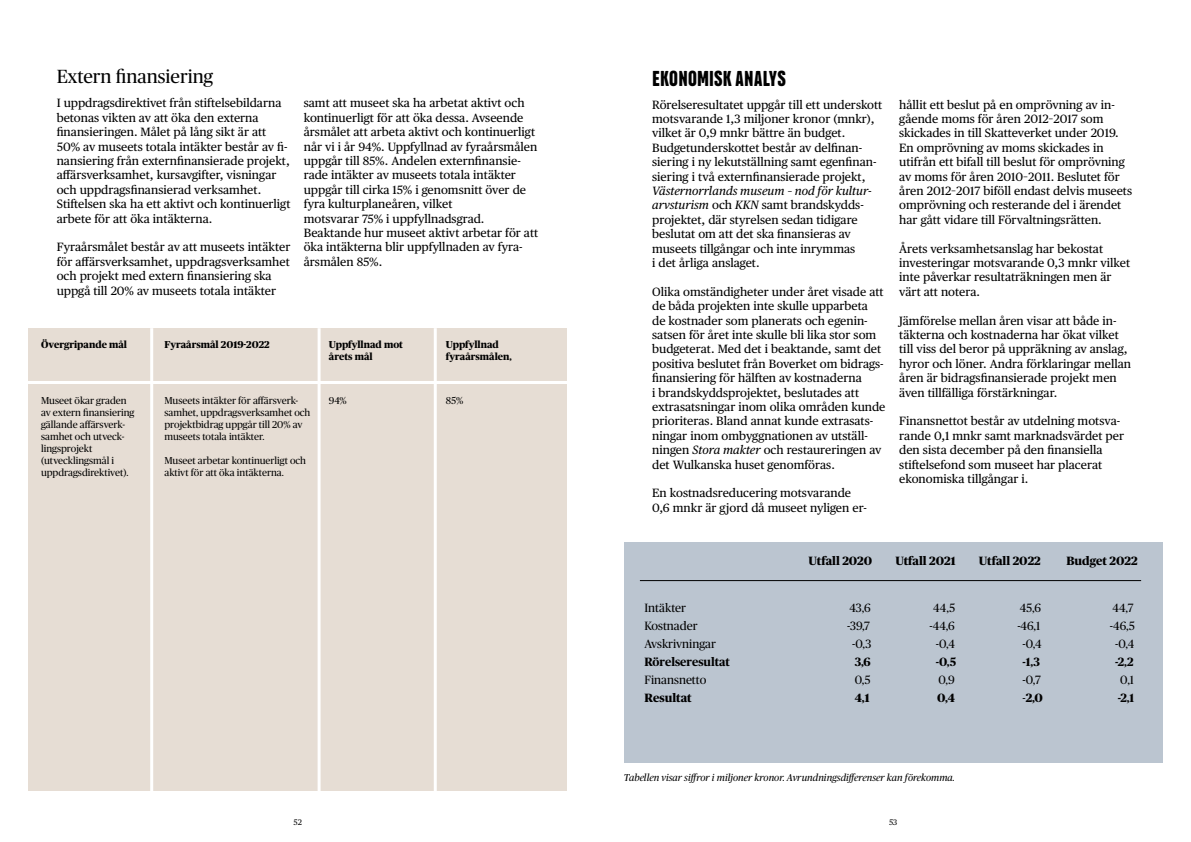
<style>
.page{position:relative;width:1191px;height:842px;background:#fff}
.page>*{position:absolute;margin:0;border:0;box-sizing:border-box;transform-origin:0 0}
.t1{font:21px "JVD Headline";letter-spacing:-.005em;color:#000}
.t2{font:19px "Publico Headline";color:#000}
.t3{font:12px/14.4px "Publico Text";color:#000}
.t4{font:12px "Publico Headline";color:#000}
.t5{font:800 12px "Publico Headline";color:#000}
.t6{font:700 12px "Publico Headline";color:#000}
.t7{font:10px/12px "Publico Headline";color:#000}
.t8{font:800 10px/12px "Publico Headline";color:#000}
.t9{font:italic 10px "Publico Headline";color:#000}
.t10{font:8px "Publico Text";color:#000}
.s1{font-style:italic}
.s2{font-weight:400}
</style>
<div class="page">
<div style="left:28px;top:384px;width:539px;height:407px;background:#e6ddd4"></div>
<div style="left:28px;top:328px;width:539px;height:52px;background:#e6ddd4"></div>
<hr style="left:150px;top:328px;width:3px;height:491px;background:#fff">
<hr style="left:317px;top:328px;width:3px;height:486px;background:#fff">
<hr style="left:434px;top:328px;width:3px;height:491px;background:#fff">
<div style="left:624px;top:542px;width:538px;height:221px;background:#bbc5d0"></div>
<hr style="left:640px;top:580px;width:501px;height:1px;background:#000">
<h2 class="t2" style="left:57px;top:64px;width:158px">Extern finansiering</h2>
<p class="t3" style="left:57px;top:95px;width:235px">I uppdragsdirektivet från stiftelsebildarna betonas vikten av att öka den externa finansieringen. Målet på lång sikt är att 50% av museets totala intäkter består av fi&shy;nansiering från externfinansierade projekt, affärsverksamhet, kursavgifter, visningar och uppdragsfinansierad verksamhet.<br>Stiftelsen ska ha ett aktivt och kontinuerligt arbete för att öka intäkterna.</p>
<p class="t3" style="left:57px;top:239px;width:235px">Fyraårsmålet består av att museets intäkter för affärsverksamhet, uppdragsverksamhet och projekt med extern finansiering ska uppgå till 20% av museets totala intäkter</p>
<p class="t3" style="left:304px;top:95px;width:236px">samt att museet ska ha arbetat aktivt och kontinuerligt för att öka dessa. Avseende årsmålet att arbeta aktivt och kontinuerligt når vi i år 94%. Uppfyllnad av fyraårsmålen uppgår till 85%. Andelen externfinansie&shy;rade intäkter av museets totala intäkter uppgår till cirka 15% i genomsnitt över de fyra kulturplaneåren, vilket<br>motsvarar 75% i uppfyllnadsgrad.<br>Beaktande hur museet aktivt arbetar för att öka intäkterna blir uppfyllnaden av fyra&shy;årsmålen 85%.</p>
<p class="t8" style="left:41px;top:337px;width:87px">Övergripande mål</p>
<p class="t7" style="left:41px;top:393px;width:95px">Museet ökar graden av extern finansiering gällande affärsverk&shy;samhet och utveck&shy;lingsprojekt (utvecklingsmål i uppdragsdirektivet).</p>
<p class="t8" style="left:164px;top:337px;width:107px">Fyraårsmål 2019-2022</p>
<p class="t7" style="left:164px;top:393px;width:147px">Museets intäkter för affärsverk&shy;samhet, uppdragsverksamhet och projektbidrag uppgår till 20% av museets totala intäkter.</p>
<p class="t7" style="left:164px;top:453px;width:143px">Museet arbetar kontinuerligt och aktivt för att öka intäkterna.</p>
<p class="t8" style="left:329px;top:337px;width:76px">Uppfyllnad mot årets mål</p>
<p class="t7" style="left:329px;top:393px;width:19px">94%</p>
<p class="t8" style="left:446px;top:337px;width:68px">Uppfyllnad fyraårsmålen,</p>
<p class="t7" style="left:446px;top:393px;width:19px">85%</p>
<h1 class="t1" style="left:652px;top:71px;width:136px">EKONOMISK ANALYS</h1>
<p class="t3" style="left:652px;top:96px;width:232px">Rörelseresultatet uppgår till ett underskott motsvarande 1,3 miljoner kronor (mnkr), vilket är 0,9 mnkr bättre än budget.<br>Budgetunderskottet består av delfinan&shy;siering i ny lekutställning samt egenfinan&shy;siering i två externfinansierade projekt,</p>
<p class="t3" style="left:652px;top:183px;width:221px"><span class="s1">Västernorrlands museum – nod för kultur&shy;arvsturism</span> och <span class="s1">KKN</span> samt brandskydds&shy;projektet, där styrelsen sedan tidigare beslutat om att det ska finansieras av museets tillgångar och inte inrymmas<br>i det årliga anslaget.</p>
<p class="t3" style="left:652px;top:284px;width:235px">Olika omständigheter under året visade att de båda projekten inte skulle upparbeta<br>de kostnader som planerats och egenin&shy;satsen för året inte skulle bli lika stor som budgeterat. Med det i beaktande, samt det positiva beslutet från Boverket om bidrags&shy;finansiering för hälften av kostnaderna<br>i brandskyddsprojektet, beslutades att extrasatsningar inom olika områden kunde prioriteras. Bland annat kunde extrasats&shy;ningar inom ombyggnationen av utställ&shy;ningen <span class="s1">Stora makter</span> och restaureringen av det Wulkanska huset genomföras.</p>
<p class="t3" style="left:652px;top:485px;width:216px">En kostnadsreducering motsvarande<br>0,6 mnkr är gjord då museet nyligen er-</p>
<p class="t3" style="left:899px;top:96px;width:234px">hållit ett beslut på en omprövning av in&shy;gående moms för åren 2012–2017 som skickades in till Skatteverket under 2019.<br>En omprövning av moms skickades in utifrån ett bifall till beslut för omprövning av moms för åren 2010–2011. Beslutet för åren 2012–2017 biföll endast delvis museets omprövning och resterande del i ärendet har gått vidare till Förvaltningsrätten.</p>
<p class="t3" style="left:899px;top:240px;width:232px">Årets verksamhetsanslag har bekostat investeringar motsvarande 0,3 mnkr vilket inte påverkar resultaträkningen men är värt att notera.</p>
<p class="t3" style="left:899px;top:312px;width:233px">Jämförelse mellan åren visar att både in&shy;täkterna och kostnaderna har ökat vilket till viss del beror på uppräkning av anslag, hyror och löner. Andra förklaringar mellan åren är bidragsfinansierade projekt men även tillfälliga förstärkningar.</p>
<p class="t3" style="left:899px;top:413px;width:226px">Finansnettot består av utdelning motsva&shy;rande 0,1 mnkr samt marknadsvärdet per den sista december på den finansiella stiftelsefond som museet har placerat ekonomiska tillgångar i.</p>
<p class="t5" style="left:808px;top:552px;width:65px">Utfall 2020</p>
<p class="t5" style="left:895px;top:552px;width:62px">Utfall 2021</p>
<p class="t5" style="left:978px;top:552px;width:63px">Utfall 2022</p>
<p class="t5" style="left:1066px;top:552px;width:73px">Budget 2022</p>
<p class="t4" style="left:644px;top:599px;width:43px">Intäkter</p>
<p class="t4" style="left:849px;top:599px;width:23px">43,6</p>
<p class="t4" style="left:933px;top:599px;width:23px">44,5</p>
<p class="t4" style="left:1020px;top:599px;width:23px">45,6</p>
<p class="t4" style="left:1112px;top:599px;width:23px">44,7</p>
<p class="t4" style="left:644px;top:617px;width:55px">Kostnader</p>
<p class="t4" style="left:847px;top:617px;width:25px">-39,7</p>
<p class="t4" style="left:929px;top:617px;width:27px">-44,6</p>
<p class="t4" style="left:1017px;top:617px;width:24px">-46,1</p>
<p class="t4" style="left:1110px;top:617px;width:26px">-46,5</p>
<p class="t4" style="left:644px;top:635px;width:73px">Avskrivningar</p>
<p class="t4" style="left:852px;top:635px;width:21px">-0,3</p>
<p class="t4" style="left:936px;top:635px;width:21px">-0,4</p>
<p class="t4" style="left:1022px;top:635px;width:21px">-0,4</p>
<p class="t4" style="left:1115px;top:635px;width:21px">-0,4</p>
<p class="t6" style="left:644px;top:653px;width:87px">Rörelseresultat</p>
<p class="t6" style="left:854px;top:653px;width:18px">3,6</p>
<p class="t6" style="left:936px;top:653px;width:22px">-0,5</p>
<p class="t6" style="left:1022px;top:653px;width:19px">-1,3</p>
<p class="t6" style="left:1115px;top:653px;width:20px">-2,2</p>
<p class="t4" style="left:644px;top:671px;width:63px">Finansnetto</p>
<p class="t4" style="left:854px;top:671px;width:17px">0,5</p>
<p class="t4" style="left:938px;top:671px;width:18px">0,9</p>
<p class="t4" style="left:1022px;top:671px;width:20px">-0,7</p>
<p class="t4" style="left:1120px;top:671px;width:15px">0,1</p>
<p class="t5" style="left:644px;top:689px;width:49px">Resultat</p>
<p class="t5" style="left:854px;top:689px;width:16px">4,1</p>
<p class="t5" style="left:937px;top:689px;width:19px">0,4</p>
<p class="t5" style="left:1022px;top:689px;width:22px"><span class="s2">-</span>2,0</p>
<p class="t6" style="left:1117px;top:689px;width:18px">-2,1</p>
<p class="t9" style="left:624px;top:770px;width:333px">Tabellen visar siffror i miljoner kronor. Avrundningsdifferenser kan förekomma.</p>
<p class="t10" style="left:294px;top:816px;width:10px">52</p>
<p class="t10" style="left:889px;top:816px;width:10px">53</p>
</div>
